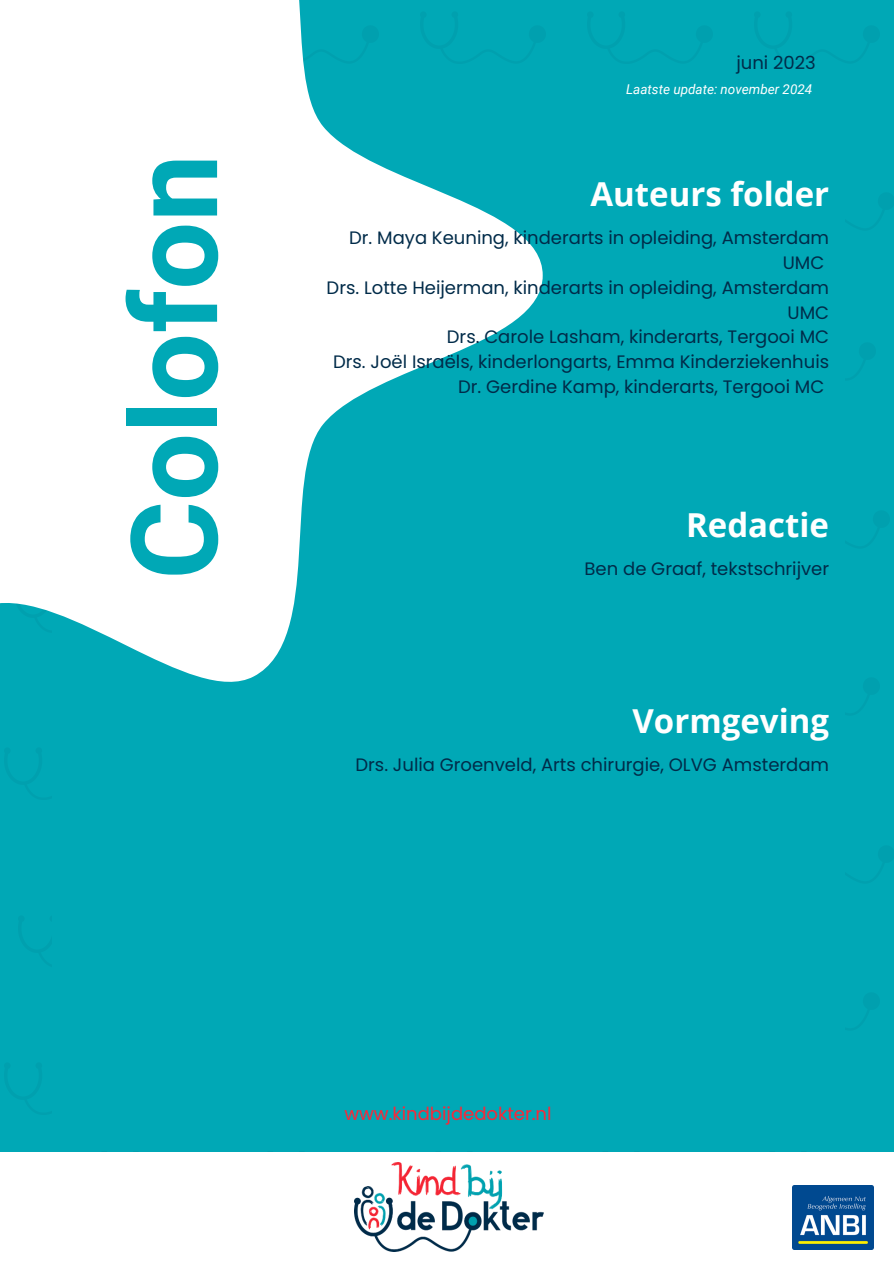
<style>
.page{position:relative;width:894px;height:1264px;background:#fff}
.page>*{position:absolute;margin:0;border:0;box-sizing:border-box;transform-origin:0 0}
.t1{font:700 120.3px "Roboto";color:#00a8b6}
.t2{font:700 33px "Open Sans";color:#fff}
.t3{font:18px/24.8px "Poppins";color:#002b49;text-align:right}
.t4{font:18px "Poppins";color:#fd2636}
.t5{font:italic 13.5px "Roboto";color:#fff}
</style>
<div class="page">
<div style="left:0;top:0;width:893px;height:1263px;background:#00a8b6"></div>
<svg style="left:0;top:0;width:542px;height:682px;fill:#fff"></svg>
<div style="left:0;top:1151px;width:893px;height:112px;background:#fff"></div>
<img style="left:354px;top:1162px;width:189px;height:89px">
<img style="left:792px;top:1185px;width:81px;height:64px">
<p class="t1" style="left:105px;top:579px;width:427px;rotate:-90deg">Colofon</p>
<p class="t3" style="left:736px;top:50px;width:81px">juni 2023</p>
<p class="t5" style="left:626px;top:81px;width:188px">Laatste update: november 2024</p>
<p class="t2" style="left:590px;top:171px;width:240px">Auteurs folder</p>
<p class="t3" style="left:326px;top:226px;width:504px">Dr. Maya Keuning, kinderarts in opleiding, Amsterdam UMC<br>Drs. Lotte Heijerman, kinderarts in opleiding, Amsterdam UMC<br>Drs. Carole Lasham, kinderarts, Tergooi MC<br>Drs. Joël Israëls, kinderlongarts, Emma Kinderziekenhuis Dr. Gerdine Kamp, kinderarts, Tergooi MC</p>
<p class="t2" style="left:686px;top:501px;width:144px">Redactie</p>
<p class="t3" style="left:584px;top:556px;width:246px">Ben de Graaf, tekstschrijver</p>
<p class="t2" style="left:632px;top:697px;width:198px">Vormgeving</p>
<p class="t3" style="left:355px;top:752px;width:475px">Drs. Julia Groenveld, Arts chirurgie, OLVG Amsterdam</p>
<p class="t4" style="left:344px;top:1101px;width:208px">www.kindbijdedokter.nl</p>
</div>
